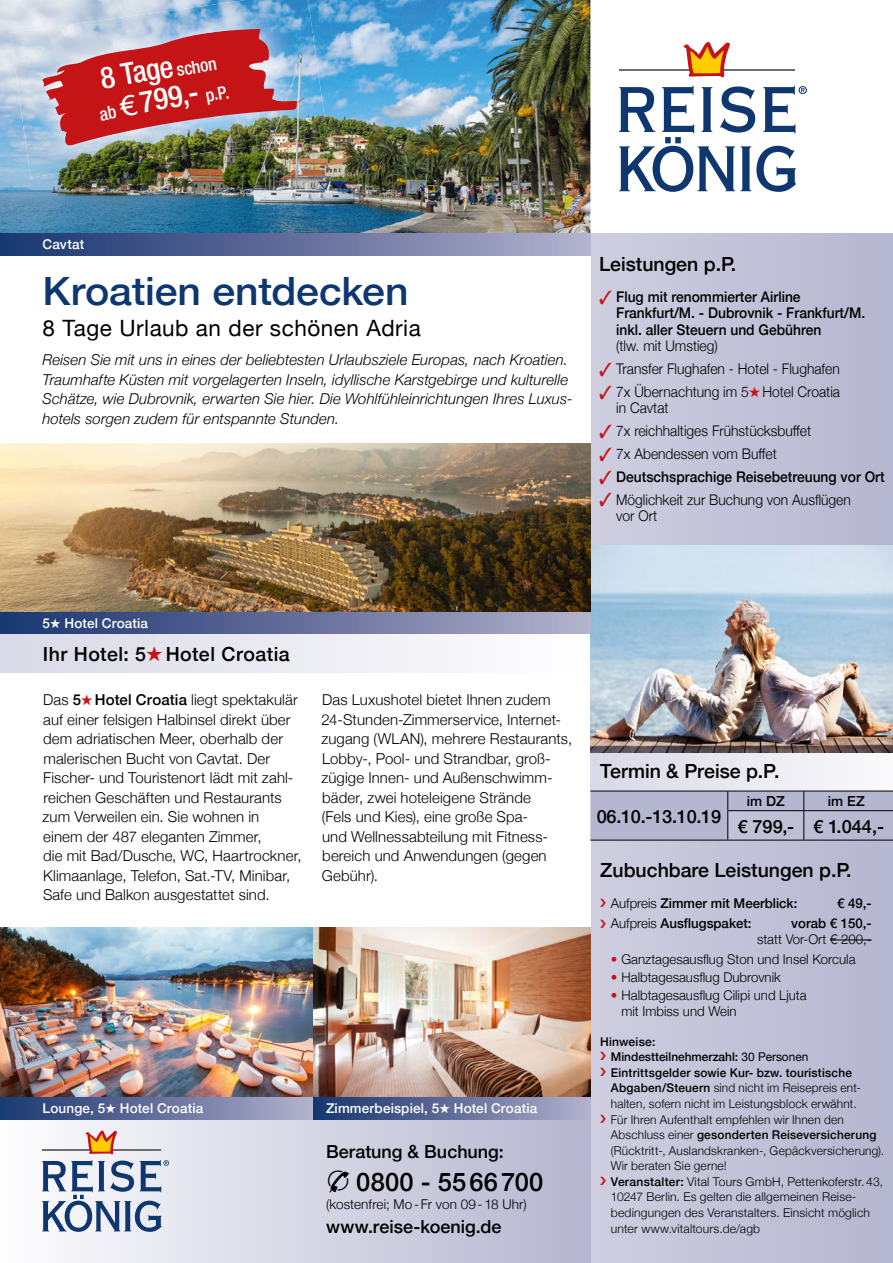
<style>
.page{position:relative;width:893px;height:1263px;background:#fff}
.page>*{position:absolute;margin:0;border:0;box-sizing:border-box;transform-origin:0 0}
.t1{font:500 39px "Helvetica Neue";letter-spacing:-.005em;color:#0e3770;scale:1.05 1}
.t2{font:500 condensed 30px "Helvetica Neue";color:#fff}
.t3{font:500 25.5px "Helvetica Neue";letter-spacing:.01em;color:#000}
.t4{font:22.5px "Helvetica Neue";letter-spacing:.025em;color:#000}
.t5{font:500 19.5px "Helvetica Neue";color:#000}
.t6{font:500 19.5px "Helvetica Neue";letter-spacing:.025em;color:#000}
.t7{font:500 18.15px "Helvetica Neue";letter-spacing:-.015em;color:#000}
.t8{font:500 18px "Helvetica Neue";color:#000}
.t9{font:500 condensed 18px "Helvetica Neue";color:#fff}
.t10{font:300 15px/19.5px "Helvetica Neue";letter-spacing:.005em;color:#000}
.t11{font:italic 300 15px/19.5px "Helvetica Neue";letter-spacing:.005em;color:#000}
.t12{font:300 14.7px/16.5px "Helvetica Neue";color:#000;scale:.94 1}
.t13{font:500 14.7px/16.5px "Helvetica Neue";color:#000;scale:.94 1}
.t14{font:500 13.8px "Helvetica Neue";letter-spacing:.01em;color:#000}
.t15{font:300 13.5px/20px "Helvetica Neue";color:#000}
.t16{font:500 13.5px "Helvetica Neue";letter-spacing:.01em;color:#fff}
.t17{font:500 13.5px "Helvetica Neue";color:#000}
.t18{font:300 12.15px/15.6px "Helvetica Neue";letter-spacing:.015em;color:#000}
.s1{font-size:18px}
.s2{font-family:"Euro Sans ITC";font-stretch:normal;font-size:30px}
.s3{font-size:30px}
.s4{color:#c51415}
.s5{font-weight:500}
.s6{font-weight:300}
.s7{font-weight:400}
</style>
<div class="page">
<div style="left:0;top:234px;width:893px;height:1029px;background:#c2c3d8"></div>
<div style="left:0;top:1119px;width:590px;height:144px;background:linear-gradient(to right,#fdfdfe,#b5b6cf)"></div>
<div style="left:0;top:0;width:590px;height:1104px;background:#fff"></div>
<img style="left:0;top:928px;width:590px;height:170px">
<div style="left:590px;top:753px;width:303px;height:38px;background:linear-gradient(to right,#d9d9e7,#fafafc)"></div>
<hr style="left:590px;top:840px;width:138px;height:1px;background:#000">
<svg style="left:590px;top:791px;width:303px;height:49px"></svg>
<hr style="left:728px;top:840px;width:76px;height:1px;background:#000">
<hr style="left:804px;top:840px;width:89px;height:1px;background:#000">
<div style="left:0;top:634px;width:590px;height:38px;background:linear-gradient(to right,#d9dae7,#fefeff)"></div>
<img style="left:0;top:0;width:590px;height:234px">
<hr style="left:830px;top:940px;width:42px;height:1px;background:#000">
<div style="left:312px;top:1098px;width:278px;height:21px;background:linear-gradient(to right,#13306c,#b1aeca)"></div>
<div style="left:0;top:1098px;width:312px;height:21px;background:linear-gradient(to right,#1a3570,#b1aeca)"></div>
<img style="left:590px;top:546px;width:303px;height:207px">
<img style="left:0;top:444px;width:590px;height:168px">
<div style="left:0;top:612px;width:590px;height:22px;background:linear-gradient(to right,#17336e,#b1afcb)"></div>
<div style="left:0;top:234px;width:590px;height:21px;background:linear-gradient(to right,#17336e,#b1afcb)"></div>
<img style="left:10px;top:0;width:317px;height:177px">
<img style="left:39px;top:22px;width:260px;height:126px">
<hr style="left:620px;top:69px;width:175px;height:2px;background:#6e6e6e">
<svg style="left:683px;top:42px;width:47px;height:35px"></svg>
<svg style="left:619px;top:86px;width:188px;height:106px"></svg>
<hr style="left:42px;top:1149px;width:119px;height:1px;background:#6e6e6e">
<svg style="left:85px;top:1130px;width:32px;height:24px"></svg>
<svg style="left:42px;top:1160px;width:127px;height:72px;background:#a1afc7"></svg>
<svg style="left:601px;top:898px;width:5px;height:9px"></svg>
<svg style="left:601px;top:919px;width:5px;height:8px"></svg>
<svg style="left:601px;top:1052px;width:5px;height:8px"></svg>
<svg style="left:601px;top:1067px;width:5px;height:9px"></svg>
<svg style="left:601px;top:1114px;width:5px;height:9px"></svg>
<svg style="left:601px;top:1177px;width:5px;height:8px"></svg>
<svg style="left:328px;top:1171px;width:21px;height:21px"></svg>
<h2 class="t2" style="left:97px;top:61px;width:119px;rotate:-10deg">8 Tage <span class="s1">schon</span></h2>
<p class="t9" style="left:98px;top:104px;width:133px;rotate:-10deg">ab <span class="s2">Ð</span> <span class="s3">799,-</span> p.P.</p>
<p class="t16" style="left:43px;top:234px;width:43px">Cavtat</p>
<h1 class="t1" style="left:43px;top:260px;width:350px">Kroatien entdecken</h1>
<h3 class="t4" style="left:43px;top:312px;width:380px">8 Tage Urlaub an der schönen Adria</h3>
<p class="t11" style="left:43px;top:349px;width:532px">Reisen Sie mit uns in eines der beliebtesten Urlaubsziele Europas, nach Kroatien.<br>Traumhafte Küsten mit vorgelagerten Inseln, idyllische Karstgebirge und kulturelle Schätze, wie Dubrovnik, erwarten Sie hier. Die Wohlfühleinrichtungen Ihres Luxus&shy;hotels sorgen zudem für entspannte Stunden.</p>
<h3 class="t5" style="left:599px;top:248px;width:139px">Leistungen p.P.</h3>
<p class="t13" style="left:616px;top:287px;width:266px;text-indent:-17px"><span class="s4">✓</span> Flug mit renommierter Airline<br>Frankfurt/M. - Dubrovnik - Frankfurt/M. inkl. aller Steuern und Gebühren</p>
<p class="t12" style="left:616px;top:337px;width:110px">(tlw. mit Umstieg)</p>
<p class="t12" style="left:599px;top:360px;width:258px"><span class="s4">✓</span> Transfer Flughafen - Hotel - Flughafen</p>
<p class="t12" style="left:616px;top:382px;width:240px;text-indent:-17px"><span class="s4">✓</span> 7x Übernachtung im 5<span class="s4">★</span> Hotel Croatia in Cavtat</p>
<p class="t12" style="left:599px;top:422px;width:227px"><span class="s4">✓</span> 7x reichhaltiges Frühstücksbuffet</p>
<p class="t12" style="left:599px;top:444px;width:191px"><span class="s4">✓</span> 7x Abendessen vom Buffet</p>
<p class="t13" style="left:599px;top:467px;width:305px"><span class="s4">✓</span> Deutschsprachige Reisebetreuung vor Ort</p>
<p class="t12" style="left:616px;top:490px;width:251px;text-indent:-17px"><span class="s4">✓</span> Möglichkeit zur Buchung von Ausflügen vor Ort</p>
<p class="t16" style="left:43px;top:612px;width:107px">5★ Hotel Croatia</p>
<h3 class="t6" style="left:43px;top:638px;width:248px">Ihr Hotel: 5<span class="s4">★</span> Hotel Croatia</h3>
<p class="t10" style="left:43px;top:689px;width:260px">Das <span class="s5">5</span><span class="s4">★</span> <span class="s5">Hotel Croatia</span> liegt spektakulär auf einer felsigen Halbinsel direkt über dem adriatischen Meer, oberhalb der malerischen Bucht von Cavtat. Der Fischer- und Touristenort lädt mit zahl&shy;reichen Geschäften und Restaurants zum Verweilen ein. Sie wohnen in einem der 487 eleganten Zimmer,<br>die mit Bad/Dusche, WC, Haartrockner, Klimaanlage, Telefon, Sat.-TV, Minibar, Safe und Balkon ausgestattet sind.</p>
<p class="t10" style="left:321px;top:689px;width:252px">Das Luxushotel bietet Ihnen zudem<br>24-Stunden-Zimmerservice, Internet&shy;zugang (WLAN), mehrere Restaurants,<br>Lobby-, Pool- und Strandbar, groß&shy;zügige Innen- und Außenschwimm&shy;bäder, zwei hoteleigene Strände<br>(Fels und Kies), eine große Spa-<br>und Wellnessabteilung mit Fitness&shy;bereich und Anwendungen (gegen<br>Gebühr).</p>
<p class="t16" style="left:43px;top:1098px;width:162px">Lounge, 5★ Hotel Croatia</p>
<p class="t16" style="left:326px;top:1098px;width:213px">Zimmerbeispiel, 5★ Hotel Croatia</p>
<p class="t8" style="left:326px;top:1137px;width:179px">Beratung &amp; Buchung:</p>
<h3 class="t3" style="left:356px;top:1161px;width:189px">0800 - 55 66 700</h3>
<p class="t15" style="left:326px;top:1193px;width:202px">(kostenfrei; Mo - Fr von 09 - 18 Uhr)</p>
<p class="t8" style="left:326px;top:1212px;width:177px">www.reise-koenig.de</p>
<h3 class="t5" style="left:600px;top:755px;width:181px">Termin &amp; Preise p.P.</h3>
<p class="t7" style="left:597px;top:802px;width:126px">06.10.-13.10.19</p>
<p class="t14" style="left:747px;top:790px;width:39px">im DZ</p>
<p class="t14" style="left:828px;top:790px;width:39px">im EZ</p>
<p class="t7" style="left:737px;top:812px;width:148px">€ 799,- € 1.044,-</p>
<h3 class="t5" style="left:600px;top:854px;width:253px">Zubuchbare Leistungen p.P.</h3>
<p class="t17" style="left:611px;top:892px;width:188px"><span class="s6">Aufpreis</span> Zimmer mit Meerblick:</p>
<p class="t17" style="left:837px;top:892px;width:36px">€ 49,-</p>
<p class="t17" style="left:611px;top:912px;width:142px"><span class="s6">Aufpreis</span> Ausflugspaket:</p>
<p class="t17" style="left:791px;top:912px;width:82px">vorab € 150,-</p>
<p class="t15" style="left:621px;top:929px;width:252px;text-indent:136px">statt Vor-Ort € 200,-<br>Ganztagesausflug Ston und Insel Korcula</p>
<p class="t15" style="left:621px;top:967px;width:187px;line-height:17.9px">Halbtagesausflug Dubrovnik<br>Halbtagesausflug Cilipi und Ljuta</p>
<p class="t15" style="left:621px;top:1000px;width:117px">mit Imbiss und Wein</p>
<p class="t18" style="left:611px;top:1033px;width:275px;text-indent:-11px"><span class="s5">Hinweise:<br>Mindestteilnehmerzahl:</span> <span class="s7">30 Personen </span><span class="s5">Eintrittsgelder sowie Kur- bzw. touristische Abgaben/Steuern</span> sind nicht im Reisepreis ent&shy;halten, sofern nicht im Leistungsblock erwähnt.<br>Für Ihren Aufenthalt empfehlen wir Ihnen den Abschluss einer <span class="s5">gesonderten Reiseversicherung </span>(Rücktritt-, Auslandskranken-, Gepäckversicherung).<br>Wir beraten Sie gerne!<br><span class="s5">Veranstalter:</span> Vital Tours GmbH, Pettenkoferstr. 43, 10247 Berlin. Es gelten die allgemeinen Reise&shy;bedingungen des Veranstalters. Einsicht möglich unter www.vitaltours.de/agb</p>
</div>
